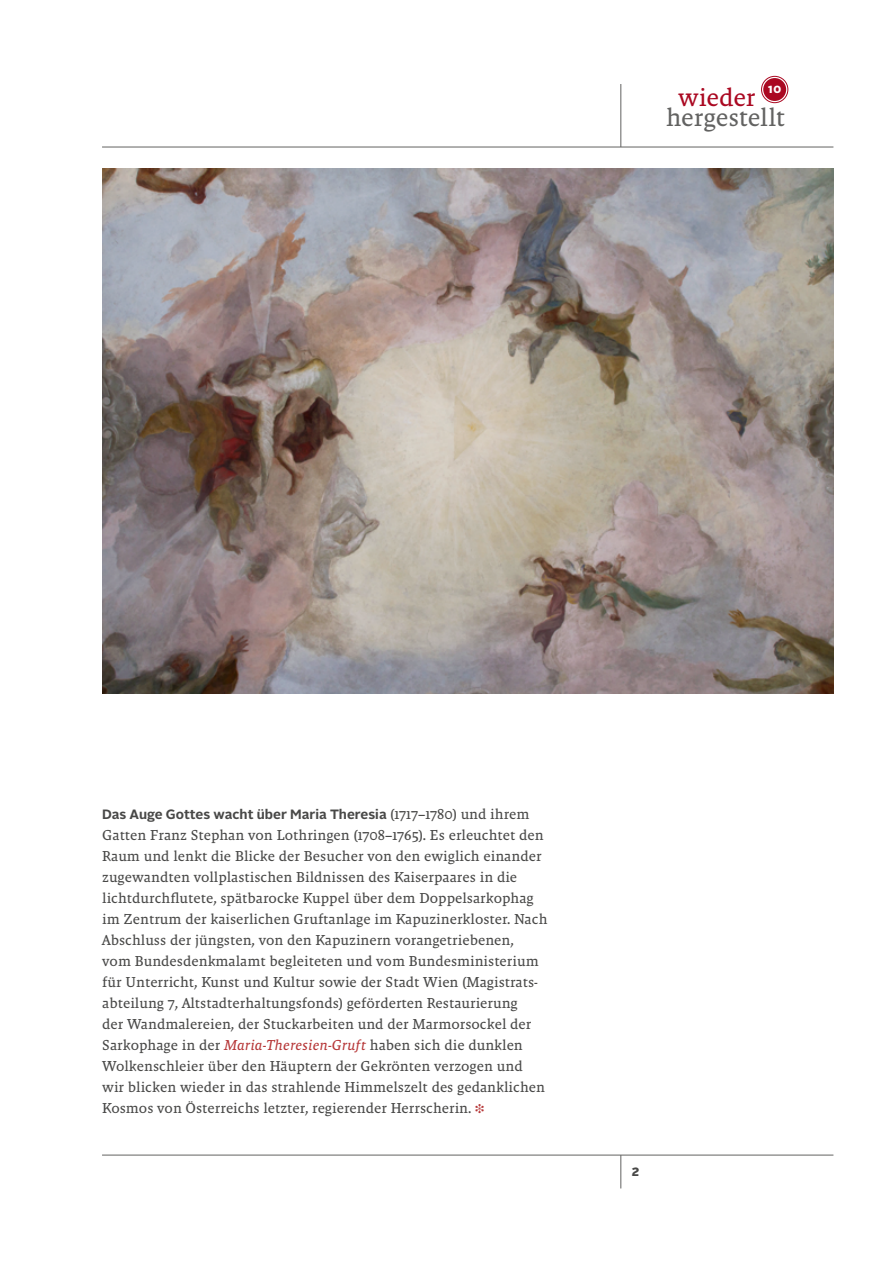
<style>
.page{position:relative;width:893px;height:1263px;background:#fff}
.page>*{position:absolute;margin:0;border:0;box-sizing:border-box;transform-origin:0 0}
.t1{font:25.65px "Malaga OT";letter-spacing:-.01em;color:#626261}
.t2{font:25.65px "Malaga OT";letter-spacing:-.015em;color:#aa0821}
.t3{font:14.7px/21px "Malaga OT";color:#484847}
.t4{font:700 13.5px "Alright Sans";color:#484847}
.t5{font:900 12px "Alright Sans";color:#484847}
.t6{font:900 10.35px "Alright Sans";color:#fff}
.s1{font-family:"Malaga OT";font-weight:400;font-size:14.7px}
.s2{font-style:italic;color:#b63738}
.s3{color:#b63738}
</style>
<div class="page">
<hr style="left:102px;top:147px;width:731px;height:1px;background:#626261">
<hr style="left:102px;top:1155px;width:731px;height:1px;background:#626261">
<div style="left:763px;top:78px;width:23px;height:23px;background:#aa0821;border-radius:50%"></div>
<div style="left:761px;top:76px;width:27px;height:27px;border:1px solid #aa0821;border-radius:50%"></div>
<hr style="left:621px;top:84px;width:1px;height:63px;background:#626261">
<hr style="left:621px;top:1155px;width:1px;height:33px;background:#626261">
<img style="left:102px;top:168px;width:731px;height:525px">
<h1 class="t2" style="left:678px;top:83px;width:79px">wieder</h1>
<p class="t6" style="left:768px;top:82px;width:15px">10</p>
<h1 class="t1" style="left:666px;top:103px;width:120px">hergestellt</h1>
<p class="t4" style="left:102px;top:805px;width:429px">Das Auge Gottes wacht über Maria Theresia <span class="s1">(1717–1780) und ihrem</span></p>
<p class="t3" style="left:102px;top:824px;width:447px">Gatten Franz Stephan von Lothringen (1708–1765). Es erleuchtet den Raum und lenkt die Blicke der Besucher von den ewiglich einander zugewandten vollplastischen Bildnissen des Kaiserpaares in die lichtdurchflutete, spätbarocke Kuppel über dem Doppelsarkophag im Zentrum der kaiserlichen Gruftanlage im Kapuzinerkloster. Nach Abschluss der jüngsten, von den Kapuzinern vorangetriebenen,<br>vom Bundesdenkmalamt begleiteten und vom Bundesministerium für Unterricht, Kunst und Kultur sowie der Stadt Wien (Magistrats&shy;abteilung 7, Altstadterhaltungsfonds) geförderten Restaurierung<br>der Wandmalereien, der Stuckarbeiten und der Marmorsockel der Sarkophage in der <span class="s2">Maria-Theresien-Gruft</span> haben sich die dunklen Wolkenschleier über den Häuptern der Gekrönten verzogen und wir blicken wieder in das strahlende Himmelszelt des gedanklichen Kosmos von Österreichs letzter, regierender Herrscherin. <span class="s3">❉</span></p>
<p class="t5" style="left:631px;top:1163px;width:9px">2</p>
</div>
